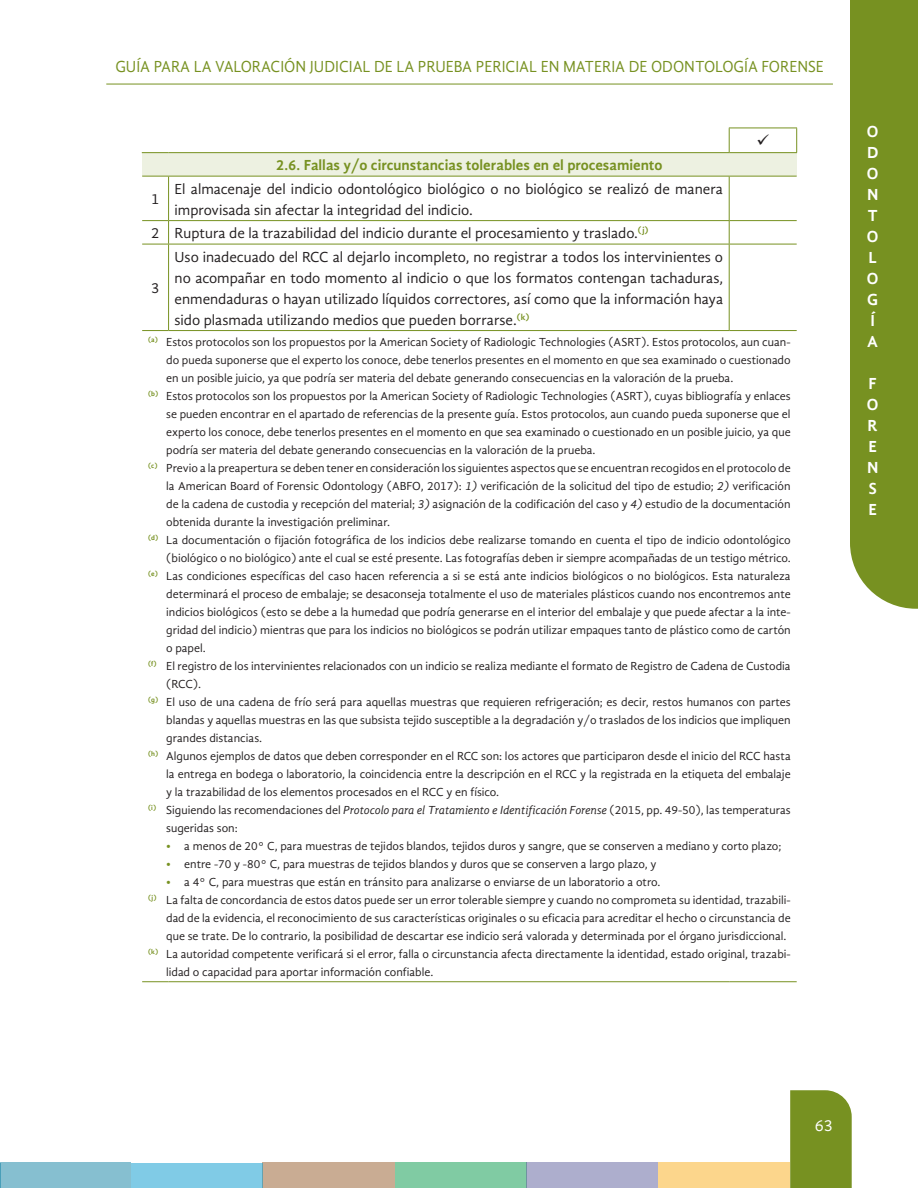
<style>
.page{position:relative;width:918px;height:1188px;background:#fff}
.page>*{position:absolute;margin:0;border:0;box-sizing:border-box;transform-origin:0 0}
.t1{font:16.5px "Gandhi Sans";color:#779121;scale:.94 1}
.t2{font:700 16.5px/21px "Gandhi Sans";color:#fff}
.t3{font:16.5px "Gandhi Sans";color:#fff}
.tabla_texto{font:15px/21px "Gandhi Sans";color:#231f20}
.tabla_cabeza_centrad{font:700 15px "Gandhi Sans";color:#779121}
.tabla_pies{font:12px/18px "Gandhi Sans";color:#231f20;text-align:justify}
.s1{font-style:italic}
.s2{color:#779121}
</style>
<div class="page">
<div style="left:790px;top:1090px;width:62px;height:98px;background:#779121"></div>
<hr style="left:106px;top:84px;width:727px;height:1px;background:#779121">
<div style="left:850px;top:0;width:68px;height:609px;background:#779121"></div>
<div style="left:395px;top:1162px;width:132px;height:26px;background:#80cba3"></div>
<div style="left:526px;top:1162px;width:132px;height:26px;background:#adaecd"></div>
<div style="left:658px;top:1162px;width:132px;height:26px;background:#fcd68c"></div>
<div style="left:0;top:1162px;width:131px;height:26px;background:#86bfd0"></div>
<div style="left:263px;top:1162px;width:132px;height:26px;background:#c9ac93"></div>
<svg style="left:0;top:1163px;width:1px;height:25px"></svg>
<div style="left:131px;top:1163px;width:132px;height:25px;background:#80cbe6"></div>
<div style="left:142px;top:153px;width:655px;height:23px;background:#edf1e1"></div>
<svg style="left:142px;top:152px;width:27px;height:1px"></svg>
<hr style="left:169px;top:152px;width:560px;height:1px;background:#779121">
<svg style="left:142px;top:176px;width:27px;height:1px"></svg>
<hr style="left:169px;top:176px;width:560px;height:1px;background:#779121">
<hr style="left:168px;top:177px;width:1px;height:43px;background:#779121">
<hr style="left:729px;top:176px;width:68px;height:1px;background:#779121">
<hr style="left:729px;top:177px;width:1px;height:43px;background:#779121">
<hr style="left:169px;top:220px;width:560px;height:1px;background:#779121">
<hr style="left:729px;top:220px;width:68px;height:1px;background:#779121">
<svg style="left:729px;top:221px;width:1px;height:23px"></svg>
<svg style="left:142px;top:220px;width:27px;height:25px"></svg>
<hr style="left:169px;top:244px;width:560px;height:1px;background:#779121">
<hr style="left:168px;top:244px;width:1px;height:86px;background:#779121">
<hr style="left:729px;top:244px;width:68px;height:1px;background:#779121">
<hr style="left:729px;top:244px;width:1px;height:86px;background:#779121">
<svg style="left:142px;top:330px;width:27px;height:1px"></svg>
<hr style="left:169px;top:330px;width:560px;height:1px;background:#779121">
<hr style="left:729px;top:330px;width:68px;height:1px;background:#779121">
<svg style="left:142px;top:981px;width:27px;height:1px"></svg>
<hr style="left:169px;top:981px;width:560px;height:1px;background:#779121">
<hr style="left:729px;top:981px;width:68px;height:1px;background:#779121">
<hr style="left:729px;top:128px;width:68px;height:1px;background:#779121">
<svg style="left:729px;top:128px;width:1px;height:24px"></svg>
<svg style="left:796px;top:128px;width:1px;height:24px"></svg>
<hr style="left:729px;top:152px;width:68px;height:1px;background:#779121">
<h1 class="t1" style="left:115px;top:57px;width:755px">GUÍA PARA LA VALORACIÓN JUDICIAL DE LA PRUEBA PERICIAL EN MATERIA DE ODONTOLOGÍA FORENSE</h1>
<p class="tabla_cabeza_centrad" style="left:276px;top:156px;width:388px">2.6. Fallas y/o circunstancias tolerables en el procesamiento</p>
<p class="tabla_texto" style="left:151px;top:189px;width:10px">1</p>
<p class="tabla_texto" style="left:175px;top:178px;width:550px">El almacenaje del indicio odontológico biológico o no biológico se realizó de manera improvisada sin afectar la integridad del indicio.</p>
<p class="tabla_texto" style="left:151px;top:223px;width:10px">2</p>
<p class="tabla_texto" style="left:175px;top:223px;width:475px">Ruptura de la trazabilidad del indicio durante el procesamiento y traslado.<sup>(j)</sup></p>
<p class="tabla_texto" style="left:175px;top:246px;width:550px;text-align:justify">Uso inadecuado del RCC al dejarlo incompleto, no registrar a todos los intervinientes o no acompañar en todo momento al indicio o que los formatos contengan tachaduras, enmendaduras o hayan utilizado líquidos correctores, así como que la información haya sido plasmada utilizando medios que pueden borrarse.<sup>(k)</sup></p>
<p class="tabla_pies" style="left:166px;top:333px;width:626px;text-indent:-18px"><sup>(a)</sup> Estos protocolos son los propuestos por la American Society of Radiologic Technologies (ASRT). Estos protocolos, aun cuan&shy;do pueda suponerse que el experto los conoce, debe tenerlos presentes en el momento en que sea examinado o cuestionado en un posible juicio, ya que podría ser materia del debate generando consecuencias en la valoración de la prueba.</p>
<p class="tabla_pies" style="left:166px;top:387px;width:626px;text-indent:-18px"><sup>(b)</sup> Estos protocolos son los propuestos por la American Society of Radiologic Technologies (ASRT), cuyas bibliografía y enlaces se pueden encontrar en el apartado de referencias de la presente guía. Estos protocolos, aun cuando pueda suponerse que el experto los conoce, debe tenerlos presentes en el momento en que sea examinado o cuestionado en un posible juicio, ya que podría ser materia del debate generando consecuencias en la valoración de la prueba.</p>
<p class="tabla_pies" style="left:166px;top:459px;width:626px;text-indent:-18px"><sup>(c)</sup> Previo a la preapertura se deben tener en consideración los siguientes aspectos que se encuentran recogidos en el protocolo de la American Board of Forensic Odontology (ABFO, 2017): <span class="s1">1)</span> verificación de la solicitud del tipo de estudio; <span class="s1">2)</span> verificación de la cadena de custodia y recepción del material; <span class="s1">3)</span> asignación de la codificación del caso y <span class="s1">4)</span> estudio de la documentación obtenida durante la investigación preliminar.</p>
<p class="tabla_pies" style="left:148px;top:531px;width:644px;text-align:right"><sup>(d)</sup> La documentación o fijación fotográfica de los indicios debe realizarse tomando en cuenta el tipo de indicio odontológico (biológico o no biológico) ante el cual se esté presente. Las fotografías deben ir siempre acompañadas de un testigo métrico.</p>
<p class="tabla_pies" style="left:166px;top:567px;width:626px;text-indent:-18px"><sup>(e)</sup> Las condiciones específicas del caso hacen referencia a si se está ante indicios biológicos o no biológicos. Esta naturaleza determinará el proceso de embalaje; se desaconseja totalmente el uso de materiales plásticos cuando nos encontremos ante indicios biológicos (esto se debe a la humedad que podría generarse en el interior del embalaje y que puede afectar a la inte&shy;gridad del indicio) mientras que para los indicios no biológicos se podrán utilizar empaques tanto de plástico como de cartón o papel.</p>
<p class="tabla_pies" style="left:166px;top:657px;width:626px;text-indent:-18px"><sup>(f)</sup> El registro de los intervinientes relacionados con un indicio se realiza mediante el formato de Registro de Cadena de Custodia (RCC).</p>
<p class="tabla_pies" style="left:166px;top:693px;width:626px;text-indent:-18px"><sup>(g)</sup> El uso de una cadena de frío será para aquellas muestras que requieren refrigeración; es decir, restos humanos con partes blandas y aquellas muestras en las que subsista tejido susceptible a la degradación y/o traslados de los indicios que impliquen grandes distancias.</p>
<p class="tabla_pies" style="left:166px;top:747px;width:626px;text-indent:-18px"><sup>(h)</sup> Algunos ejemplos de datos que deben corresponder en el RCC son: los actores que participaron desde el inicio del RCC hasta la entrega en bodega o laboratorio, la coincidencia entre la descripción en el RCC y la registrada en la etiqueta del embalaje y la trazabilidad de los elementos procesados en el RCC y en físico.</p>
<p class="tabla_pies" style="left:166px;top:801px;width:626px;text-indent:-18px"><sup>(i)</sup> Siguiendo las recomendaciones del <span class="s1">Protocolo para el Tratamiento e Identificación Forense</span> (2015, pp. 49-50), las temperaturas sugeridas son:</p>
<p class="tabla_pies" style="left:166px;top:837px;width:617px"><span class="s2">•</span> a menos de 20° C, para muestras de tejidos blandos, tejidos duros y sangre, que se conserven a mediano y corto plazo;</p>
<p class="tabla_pies" style="left:166px;top:855px;width:492px"><span class="s2">•</span> entre -70 y -80° C, para muestras de tejidos blandos y duros que se conserven a largo plazo, y</p>
<p class="tabla_pies" style="left:166px;top:873px;width:496px"><span class="s2">•</span> a 4° C, para muestras que están en tránsito para analizarse o enviarse de un laboratorio a otro.</p>
<p class="tabla_pies" style="left:166px;top:891px;width:626px;text-indent:-18px"><sup>(j)</sup> La falta de concordancia de estos datos puede ser un error tolerable siempre y cuando no comprometa su identidad, trazabili&shy;dad de la evidencia, el reconocimiento de sus características originales o su eficacia para acreditar el hecho o circunstancia de que se trate. De lo contrario, la posibilidad de descartar ese indicio será valorada y determinada por el órgano jurisdiccional.</p>
<p class="tabla_pies" style="left:166px;top:945px;width:626px;text-indent:-18px"><sup>(k)</sup> La autoridad competente verificará si el error, falla o circunstancia afecta directamente la identidad, estado original, trazabi&shy;lidad o capacidad para aportar información confiable.</p>
<p class="tabla_texto" style="left:151px;top:278px;width:10px">3</p>
<h1 class="t2" style="left:867px;top:120px;width:13px">O<br>D<br>O<br>N<br>T<br>O<br>L<br>O<br>G<br>Í<br>A</h1>
<h1 class="t2" style="left:867px;top:372px;width:13px;text-align:justify">F O R E N S E</h1>
<h1 class="t3" style="left:815px;top:1116px;width:20px">63</h1>
</div>
